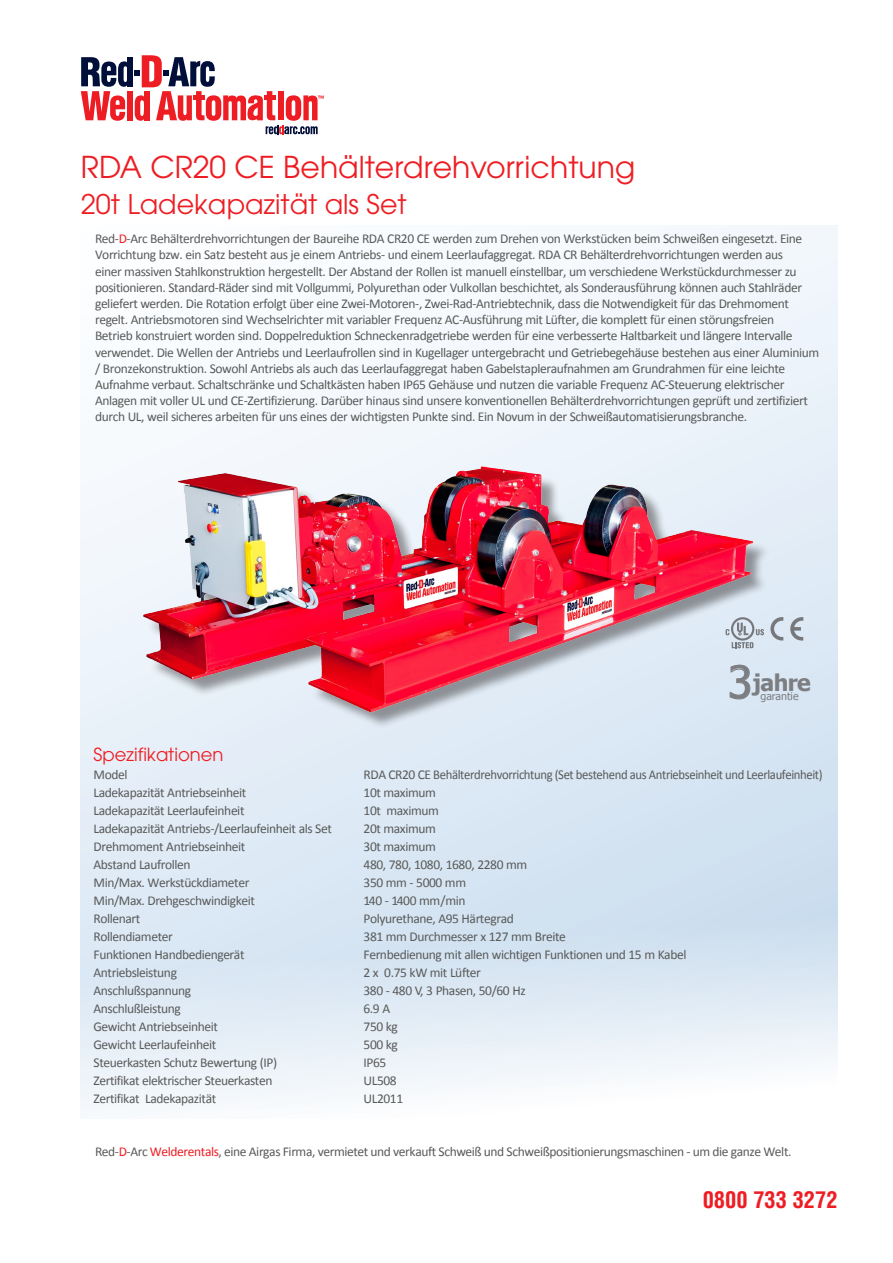
<style>
.page{position:relative;width:893px;height:1263px;background:#fff}
.page>*{position:absolute;margin:0;border:0;box-sizing:border-box;transform-origin:0 0}
.t1{font:44.4px "Tahoma";color:#7c7e81}
.t2{font:30px "Avant Garde";color:#ee1d23}
.t3{font:27px "Avant Garde";color:#ee1d23}
.t4{font:700 22.95px "Tahoma";letter-spacing:-.025em;color:#7c7e81}
.t5{font:700 condensed 22.5px "Helvetica";color:#ee1d23}
.t6{font:18px "Avant Garde";color:#ee1d23}
.t7{font:13.5px/16.2px "Calibri";letter-spacing:-.03em;color:#595a59}
.t8{font:10.65px "Tahoma";color:#7c7e81}
.s1{color:#ee1d23}
</style>
<div class="page">
<div style="left:146px;top:470px;width:625px;height:259px;background:#dfebf6"></div>
<img style="left:136px;top:453px;width:626px;height:267px">
<svg style="left:81px;top:55px;width:243px;height:79px"></svg>
<svg style="left:726px;top:617px;width:38px;height:31px"></svg>
<svg style="left:790px;top:617px;width:13px;height:24px"></svg>
<svg style="left:770px;top:617px;width:13px;height:23px"></svg>
<svg style="left:729px;top:664px;width:22px;height:36px"></svg>
<p class="t2" style="left:81px;top:149px;width:556px">RDA CR20 CE Behälterdrehvorrichtung</p>
<p class="t3" style="left:81px;top:188px;width:327px">20t Ladekapazität als Set</p>
<p class="t7" style="left:95px;top:231px;width:726px">Red-<span class="s1">D</span>-Arc Behälterdrehvorrichtungen der Baureihe RDA CR20 CE werden zum Drehen von Werkstücken beim Schweißen eingesetzt. Eine Vorrichtung bzw. ein Satz besteht aus je einem Antriebs- und einem Leerlaufaggregat. RDA CR Behälterdrehvorrichtungen werden aus<br>einer massiven Stahlkonstruktion hergestellt. Der Abstand der Rollen ist manuell einstellbar, um verschiedene Werkstückdurchmesser zu positionieren. Standard-Räder sind mit Vollgummi, Polyurethan oder Vulkollan beschichtet, als Sonderausführung können auch Stahlräder geliefert werden. Die Rotation erfolgt über eine Zwei-Motoren-, Zwei-Rad-Antriebtechnik, dass die Notwendigkeit für das Drehmoment regelt. Antriebsmotoren sind Wechselrichter mit variabler Frequenz AC-Ausführung mit Lüfter, die komplett für einen störungsfreien<br>Betrieb konstruiert worden sind. Doppelreduktion Schneckenradgetriebe werden für eine verbesserte Haltbarkeit und längere Intervalle verwendet. Die Wellen der Antriebs und Leerlaufrollen sind in Kugellager untergebracht und Getriebegehäuse bestehen aus einer Aluminium / Bronzekonstruktion. Sowohl Antriebs als auch das Leerlaufaggregat haben Gabelstapleraufnahmen am Grundrahmen für eine leichte Aufnahme verbaut. Schaltschränke und Schaltkästen haben IP65 Gehäuse und nutzen die variable Frequenz AC-Steuerung elektrischer Anlagen mit voller UL und CE-Zertifizierung. Darüber hinaus sind unsere konventionellen Behälterdrehvorrichtungen geprüft und zertifiziert durch UL, weil sicheres arbeiten für uns eines der wichtigsten Punkte sind. Ein Novum in der Schweißautomatisierungsbranche.</p>
<p class="t1" style="left:728px;top:652px;width:26px">3</p>
<p class="t4" style="left:753px;top:667px;width:60px">jahre</p>
<p class="t8" style="left:760px;top:689px;width:40px">garantie</p>
<p class="t6" style="left:94px;top:744px;width:131px">Spezifikationen</p>
<p class="t7" style="left:94px;top:767px;width:35px">Model</p>
<p class="t7" style="left:364px;top:767px;width:461px">RDA CR20 CE Behälterdrehvorrichtung (Set bestehend aus Antriebseinheit und Leerlaufeinheit)</p>
<p class="t7" style="left:94px;top:785px;width:154px">Ladekapazität Antriebseinheit</p>
<p class="t7" style="left:364px;top:785px;width:74px">10t maximum</p>
<p class="t7" style="left:94px;top:803px;width:152px">Ladekapazität Leerlaufeinheit</p>
<p class="t7" style="left:364px;top:803px;width:77px">10t maximum</p>
<p class="t7" style="left:94px;top:821px;width:240px">Ladekapazität Antriebs-/Leerlaufeinheit als Set</p>
<p class="t7" style="left:364px;top:821px;width:74px">20t maximum</p>
<p class="t7" style="left:94px;top:839px;width:153px">Drehmoment Antriebseinheit</p>
<p class="t7" style="left:364px;top:839px;width:74px">30t maximum</p>
<p class="t7" style="left:94px;top:857px;width:98px">Abstand Laufrollen</p>
<p class="t7" style="left:364px;top:857px;width:165px">480, 780, 1080, 1680, 2280 mm</p>
<p class="t7" style="left:94px;top:875px;width:157px">Min/Max. Werkstückdiameter</p>
<p class="t7" style="left:364px;top:875px;width:104px">350 mm - 5000 mm</p>
<p class="t7" style="left:94px;top:893px;width:163px">Min/Max. Drehgeschwindigkeit</p>
<p class="t7" style="left:364px;top:893px;width:104px">140 - 1400 mm/min</p>
<p class="t7" style="left:94px;top:911px;width:48px">Rollenart</p>
<p class="t7" style="left:364px;top:911px;width:152px">Polyurethane, A95 Härtegrad</p>
<p class="t7" style="left:94px;top:929px;width:81px">Rollendiameter</p>
<p class="t7" style="left:364px;top:929px;width:204px">381 mm Durchmesser x 127 mm Breite</p>
<p class="t7" style="left:94px;top:947px;width:152px">Funktionen Handbediengerät</p>
<p class="t7" style="left:364px;top:947px;width:324px">Fernbedienung mit allen wichtigen Funktionen und 15 m Kabel</p>
<p class="t7" style="left:94px;top:965px;width:85px">Antriebsleistung</p>
<p class="t7" style="left:364px;top:965px;width:119px">2 x 0.75 kW mit Lüfter</p>
<p class="t7" style="left:94px;top:983px;width:99px">Anschlußspannung</p>
<p class="t7" style="left:363px;top:983px;width:164px">380 - 480 V, 3 Phasen, 50/60 Hz</p>
<p class="t7" style="left:94px;top:1001px;width:89px">Anschlußleistung</p>
<p class="t7" style="left:364px;top:1001px;width:28px">6.9 A</p>
<p class="t7" style="left:94px;top:1019px;width:126px">Gewicht Antriebseinheit</p>
<p class="t7" style="left:364px;top:1019px;width:36px">750 kg</p>
<p class="t7" style="left:94px;top:1037px;width:124px">Gewicht Leerlaufeinheit</p>
<p class="t7" style="left:364px;top:1037px;width:36px">500 kg</p>
<p class="t7" style="left:94px;top:1055px;width:185px">Steuerkasten Schutz Bewertung (IP)</p>
<p class="t7" style="left:364px;top:1055px;width:24px">IP65</p>
<p class="t7" style="left:94px;top:1073px;width:180px">Zertifikat elektrischer Steuerkasten</p>
<p class="t7" style="left:364px;top:1073px;width:35px">UL508</p>
<p class="t7" style="left:94px;top:1091px;width:124px">Zertifikat Ladekapazität</p>
<p class="t7" style="left:364px;top:1091px;width:41px">UL2011</p>
<p class="t7" style="left:95px;top:1143px;width:698px">Red-<span class="s1">D</span>-Arc <span class="s1">Welderentals</span>, eine Airgas Firma, vermietet und verkauft Schweiß und Schweißpositionierungsmaschinen - um die ganze Welt.</p>
<p class="t5" style="left:703px;top:1185px;width:136px">0800 733 3272</p>
</div>
